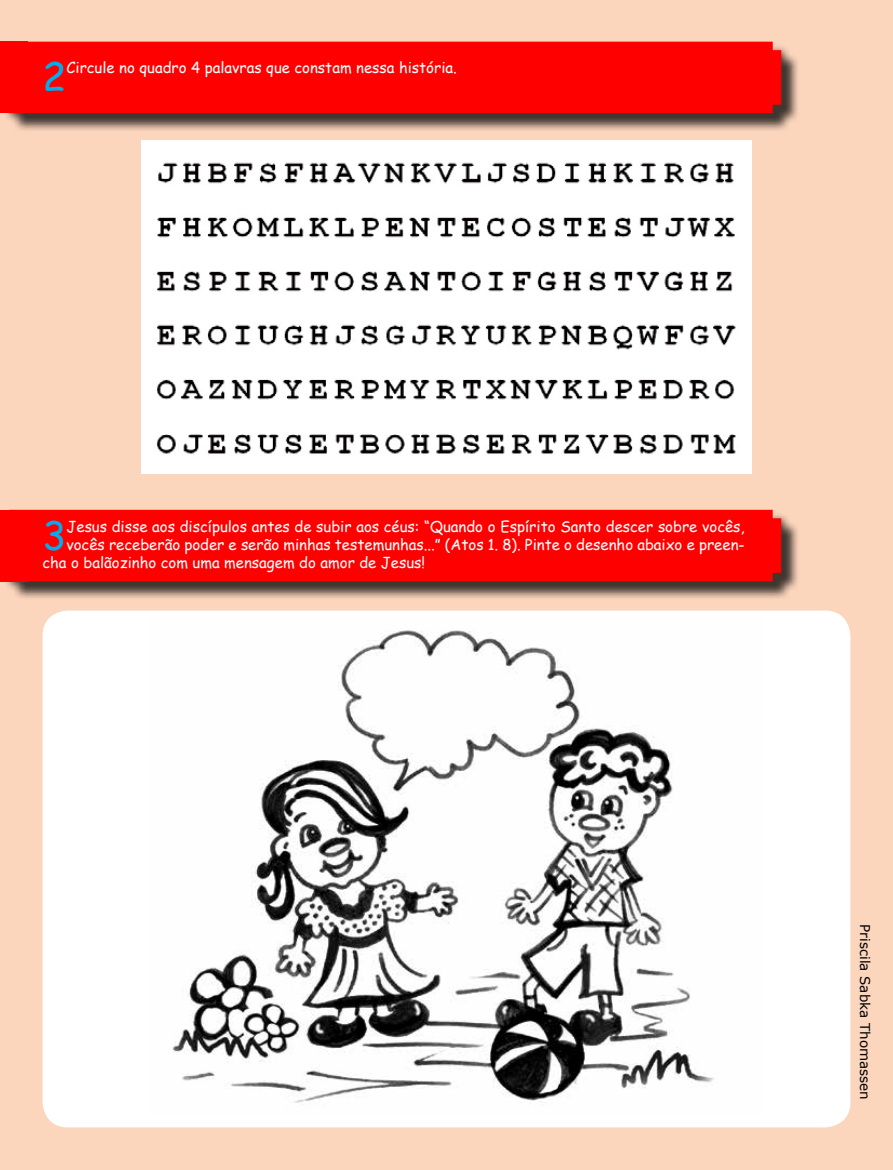
<style>
.page{position:relative;width:893px;height:1170px;background:#fff}
.page>*{position:absolute;margin:0;border:0;box-sizing:border-box;transform-origin:0 0}
.t1{font:39.3px "Comic Sans MS";color:#00aeef}
.t2{font:15px "Comic Sans MS";color:#fff}
.t3{font:13.5px "Verdana";color:#000}
</style>
<div class="page">
<div style="left:0;top:0;width:893px;height:1169px;background:#fbd5bc"></div>
<div style="left:3px;top:44px;width:797px;height:88px;background:#000;opacity:.75"></div>
<div style="left:28px;top:42px;width:753px;height:71px;background:#f00"></div>
<div style="left:0;top:42px;width:28px;height:71px;background:#f00"></div>
<img style="left:141px;top:140px;width:610px;height:333px">
<div style="left:3px;top:512px;width:797px;height:88px;background:#000;opacity:.75"></div>
<div style="left:28px;top:509px;width:753px;height:72px;background:#f00"></div>
<div style="left:0;top:509px;width:28px;height:72px;background:#f00"></div>
<div style="left:43px;top:610px;width:807px;height:517px;background:#fff;border-radius:26px"></div>
<img style="left:172px;top:630px;width:543px;height:474px">
<h1 class="t1" style="left:43px;top:48px;width:25px">2</h1>
<p class="t2" style="left:66px;top:56px;width:392px">Circule no quadro 4 palavras que constam nessa história.</p>
<h1 class="t1" style="left:43px;top:506px;width:25px">3</h1>
<p class="t2" style="left:66px;top:515px;width:680px">Jesus disse aos discípulos antes de subir aos céus: “Quando o Espírito Santo descer sobre vocês,</p>
<p class="t2" style="left:66px;top:533px;width:680px">vocês receberão poder e serão minhas testemunhas...” (Atos 1. 8). Pinte o desenho abaixo e preen-</p>
<p class="t2" style="left:43px;top:551px;width:384px">cha o balãozinho com uma mensagem do amor de Jesus!</p>
<p class="t3" style="left:874px;top:924px;width:177px;rotate:90deg">Priscila Sabka Thomassen</p>
</div>
